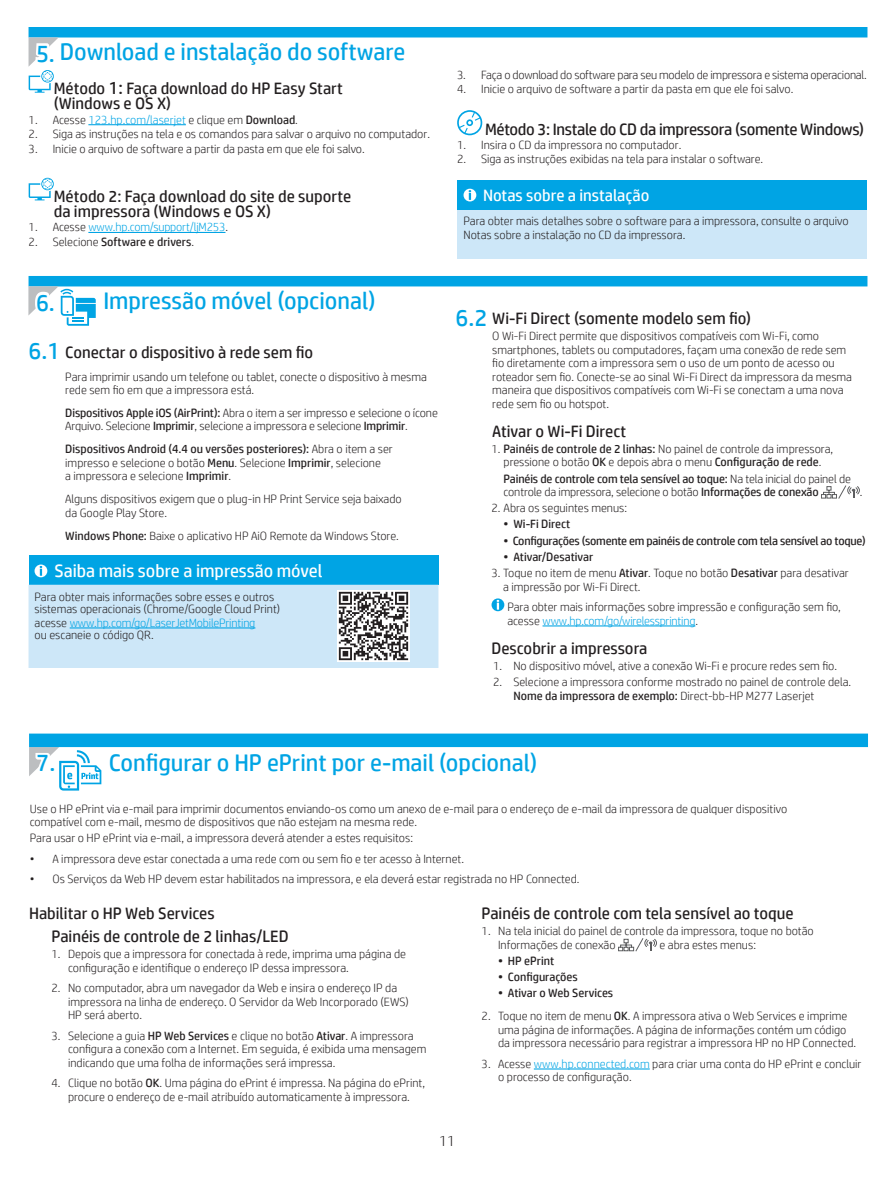
<style>
.page{position:relative;width:893px;height:1188px;background:#fff}
.page>*{position:absolute;margin:0;border:0;box-sizing:border-box;transform-origin:0 0}
.t1{font:24px "HP Simplified";color:#00a4e4}
.t2{font:18px "HP Simplified";color:#fff}
.t3{font:16.5px/15px "HP Simplified";color:#231f20}
.t4{font:16.5px "HP Simplified";letter-spacing:-.02em;color:#231f20}
.t5{font:16.5px "HP Simplified";color:#fff}
.t6{font:300 15px "HP Simplified";color:#231f20}
.t7{font:300 12px/13.5px "HP Simplified";color:#231f20}
.t8{font:12px/13.5px "HP Simplified";letter-spacing:-.01em;color:#231f20}
.t9{font:300 12px "HP Simplified";letter-spacing:-.005em;color:#00a4e4}
.t10{font:300 12px "HP Simplified";letter-spacing:-.02em;color:#231f20}
.s1{font-size:18px}
.s2{color:#231f20}
.s3{font-weight:400;color:#231f20}
.s4{font-weight:300}
.s5{font-size:24px;color:#00a4e4}
.s6{font-weight:400}
.s7{color:#00a4e4}
</style>
<div class="page">
<div style="left:29px;top:276px;width:838px;height:10px;background:#00a4e4"></div>
<div style="left:29px;top:555px;width:409px;height:30px;background:#00a4e4"></div>
<div style="left:29px;top:585px;width:409px;height:83px;background:#cde7f8"></div>
<svg style="left:35px;top:565px;width:12px;height:12px"></svg>
<hr style="left:70px;top:627px;width:185px;height:1px;background:#00a4e4">
<img style="left:338px;top:591px;width:71px;height:71px">
<div style="left:29px;top:27px;width:838px;height:11px;background:#00a4e4"></div>
<svg style="left:28px;top:286px;width:68px;height:40px"></svg>
<hr style="left:88px;top:124px;width:98px;height:1px;background:#00a4e4">
<hr style="left:88px;top:232px;width:137px;height:1px;background:#00a4e4">
<svg style="left:29px;top:37px;width:31px;height:164px"></svg>
<svg style="left:457px;top:110px;width:25px;height:25px"></svg>
<div style="left:457px;top:180px;width:409px;height:30px;background:#00a4e4"></div>
<div style="left:457px;top:210px;width:409px;height:49px;background:#cde7f8"></div>
<svg style="left:463px;top:189px;width:13px;height:12px"></svg>
<div style="left:29px;top:734px;width:838px;height:13px;background:#00a4e4"></div>
<svg style="left:29px;top:747px;width:72px;height:44px"></svg>
<hr style="left:533px;top:1068px;width:116px;height:2px;background:#00a4e4">
<svg style="left:618px;top:938px;width:38px;height:13px"></svg>
<hr style="left:542px;top:625px;width:153px;height:1px;background:#00a4e4">
<svg style="left:821px;top:485px;width:38px;height:14px"></svg>
<svg style="left:491px;top:598px;width:13px;height:13px"></svg>
<h1 class="t1" style="left:36px;top:36px;width:370px">5. Download e instalação do software</h1>
<h3 class="t3" style="left:54px;top:81px;width:290px">Método <span class="s1">1:</span> Faça download do HP Easy Start (Windows e OS X)</h3>
<p class="t9" style="left:29px;top:112px;width:271px"><span class="s2">1. Acesse</span> 123.hp.com/laserjet <span class="s2">e clique em</span> <span class="s3">Download</span><span class="s2">.</span></p>
<p class="t7" style="left:29px;top:127px;width:403px">2. Siga as instruções na tela e os comandos para salvar o arquivo no computador.</p>
<p class="t7" style="left:29px;top:141px;width:337px">3. Inicie o arquivo de software a partir da pasta em que ele foi salvo.</p>
<h3 class="t3" style="left:54px;top:188px;width:299px">Método 2: Faça download do site de suporte da impressora (Windows e OS X)</h3>
<p class="t9" style="left:29px;top:219px;width:201px"><span class="s2">1. Acesse</span> www.hp.com/support/ljM253<span class="s2">.</span></p>
<p class="t8" style="left:29px;top:235px;width:167px"><span class="s4">2. Selecione</span> Software e drivers<span class="s4">.</span></p>
<h1 class="t1" style="left:36px;top:285px;width:341px">6. Impressão móvel (opcional)</h1>
<h3 class="t3" style="left:29px;top:344px;width:286px"><span class="s5">6.1</span> Conectar o dispositivo à rede sem fio</h3>
<p class="t7" style="left:65px;top:369px;width:363px">Para imprimir usando um telefone ou tablet, conecte o dispositivo à mesma rede sem fio em que a impressora está.</p>
<p class="t7" style="left:65px;top:406px;width:374px"><span class="s6">Dispositivos Apple iOS (AirPrint):</span> Abra o item a ser impresso e selecione o ícone<br>Arquivo. Selecione <span class="s6">Imprimir</span>, selecione a impressora e selecione <span class="s6">Imprimir</span>.</p>
<p class="t7" style="left:65px;top:442px;width:329px"><span class="s6">Dispositivos Android (4.4 ou versões posteriores):</span> Abra o item a ser impresso e selecione o botão <span class="s6">Menu</span>. Selecione <span class="s6">Imprimir</span>, selecione<br>a impressora e selecione <span class="s6">Imprimir</span>.</p>
<p class="t7" style="left:65px;top:492px;width:338px">Alguns dispositivos exigem que o plug-in HP Print Service seja baixado da Google Play Store.</p>
<p class="t7" style="left:65px;top:529px;width:335px"><span class="s6">Windows Phone:</span> Baixe o aplicativo HP AiO Remote da Windows Store.</p>
<h2 class="t2" style="left:55px;top:559px;width:269px">Saiba mais sobre a impressão móvel</h2>
<p class="t7" style="left:35px;top:589px;width:247px;line-height:13px">Para obter mais informações sobre esses e outros sistemas operacionais (Chrome/Google Cloud Print) acesse <span class="s7">www.hp.com/go/LaserJetMobilePrinting<br></span>ou escaneie o código QR.</p>
<p class="t10" style="left:457px;top:67px;width:411px">3. Faça o download do software para seu modelo de impressora e sistema operacional.</p>
<p class="t7" style="left:457px;top:82px;width:337px">4. Inicie o arquivo de software a partir da pasta em que ele foi salvo.</p>
<h3 class="t4" style="left:485px;top:119px;width:380px">Método 3: Instale do CD da impressora (somente Windows)</h3>
<p class="t7" style="left:457px;top:138px;width:226px">1. Insira o CD da impressora no computador.</p>
<p class="t7" style="left:457px;top:152px;width:307px">2. Siga as instruções exibidas na tela para instalar o software.</p>
<h3 class="t5" style="left:483px;top:185px;width:168px">Notas sobre a instalação</h3>
<p class="t7" style="left:463px;top:214px;width:386px">Para obter mais detalhes sobre o software para a impressora, consulte o arquivo<br>Notas sobre a instalação no CD da impressora.</p>
<h3 class="t3" style="left:455px;top:311px;width:297px"><span class="s5">6.2</span> Wi-Fi Direct (somente modelo sem fio)</h3>
<p class="t7" style="left:492px;top:329px;width:361px">O Wi-Fi Direct permite que dispositivos compatíveis com Wi-Fi, como smartphones, tablets ou computadores, façam uma conexão de rede sem fio diretamente com a impressora sem o uso de um ponto de acesso ou roteador sem fio. Conecte-se ao sinal Wi-Fi Direct da impressora da mesma maneira que dispositivos compatíveis com Wi-Fi se conectam a uma nova rede sem fio ou hotspot.</p>
<h3 class="t3" style="left:492px;top:423px;width:135px">Ativar o Wi-Fi Direct</h3>
<p class="t7" style="left:491px;top:442px;width:343px;text-align:center">1. <span class="s6">Painéis de controle de 2 linhas:</span> No painel de controle da impressora, pressione o botão <span class="s6">OK</span> e depois abra o menu <span class="s6">Configuração de rede</span>.</p>
<p class="t8" style="left:503px;top:471px;width:349px">Painéis de controle com tela sensível ao toque: <span class="s4">Na tela inicial do painel de controle da impressora, selecione o botão</span> Informações de conexão</p>
<p class="t7" style="left:859px;top:485px;width:4px">.</p>
<p class="t7" style="left:491px;top:501px;width:137px">2. Abra os seguintes menus:</p>
<p class="t8" style="left:503px;top:517px;width:68px">• Wi-Fi Direct</p>
<p class="t8" style="left:503px;top:534px;width:363px">• Configurações (somente em painéis de controle com tela sensível ao toque)</p>
<p class="t8" style="left:503px;top:550px;width:91px">• Ativar/Desativar</p>
<p class="t7" style="left:503px;top:566px;width:347px;text-indent:-12px">3. Toque no item de menu <span class="s6">Ativar</span>. Toque no botão <span class="s6">Desativar</span> para desativar a impressão por Wi-Fi Direct.</p>
<p class="t7" style="left:507px;top:600px;width:334px">Para obter mais informações sobre impressão e configuração sem fio, acesse <span class="s7">www.hp.com/go/wirelessprinting</span>.</p>
<h3 class="t3" style="left:491px;top:640px;width:157px">Descobrir a impressora</h3>
<p class="t7" style="left:493px;top:659px;width:345px">1. No dispositivo móvel, ative a conexão Wi-Fi e procure redes sem fio.</p>
<p class="t7" style="left:513px;top:675px;width:339px;text-indent:-20px">2. Selecione a impressora conforme mostrado no painel de controle dela.<br><span class="s6">Nome da impressora de exemplo:</span> Direct-bb-HP M277 Laserjet</p>
<h1 class="t1" style="left:36px;top:747px;width:502px">7. Configurar o HP ePrint por e-mail (opcional)</h1>
<p class="t7" style="left:30px;top:801px;width:758px">Use o HP ePrint via e-mail para imprimir documentos enviando-os como um anexo de e-mail para o endereço de e-mail da impressora de qualquer dispositivo compatível com e-mail, mesmo de dispositivos que não estejam na mesma rede.</p>
<p class="t7" style="left:30px;top:831px;width:384px">Para usar o HP ePrint via e-mail, a impressora deverá atender a estes requisitos:</p>
<p class="t7" style="left:30px;top:851px;width:435px">• A impressora deve estar conectada a uma rede com ou sem fio e ter acesso à Internet.</p>
<p class="t7" style="left:30px;top:872px;width:551px">• Os Serviços da Web HP devem estar habilitados na impressora, e ela deverá estar registrada no HP Connected.</p>
<h3 class="t3" style="left:481px;top:906px;width:313px">Painéis de controle com tela sensível ao toque</h3>
<p class="t7" style="left:498px;top:924px;width:317px;text-indent:-16px">1. Na tela inicial do painel de controle da impressora, toque no botão<br>Informações de conexão</p>
<h3 class="t3" style="left:51px;top:902px;width:238px;line-height:23px;text-indent:-22px">Habilitar o HP Web Services<br>Painéis de controle de 2 linhas/LED</h3>
<p class="t7" style="left:68px;top:947px;width:339px;text-indent:-16px">1. Depois que a impressora for conectada à rede, imprima uma página de configuração e identifique o endereço IP dessa impressora.</p>
<p class="t7" style="left:68px;top:981px;width:342px;text-indent:-16px">2. No computador, abra um navegador da Web e insira o endereço IP da impressora na linha de endereço. O Servidor da Web Incorporado (EWS)<br>HP será aberto.</p>
<p class="t7" style="left:68px;top:1028px;width:359px;text-indent:-16px">3. Selecione a guia <span class="s6">HP Web Services</span> e clique no botão <span class="s6">Ativar</span>. A impressora configura a conexão com a Internet. Em seguida, é exibida uma mensagem indicando que uma folha de informações será impressa.</p>
<p class="t7" style="left:51px;top:1076px;width:375px;text-align:center">4. Clique no botão <span class="s6">OK</span>. Uma página do ePrint é impressa. Na página do ePrint, procure o endereço de e-mail atribuído automaticamente à impressora.</p>
<p class="t7" style="left:659px;top:937px;width:98px">e abra estes menus:</p>
<p class="t8" style="left:498px;top:954px;width:58px">• HP ePrint</p>
<p class="t8" style="left:498px;top:970px;width:81px">• Configurações</p>
<p class="t8" style="left:498px;top:986px;width:117px">• Ativar o Web Services</p>
<p class="t7" style="left:498px;top:1009px;width:359px;text-indent:-16px">2. Toque no item de menu <span class="s6">OK</span>. A impressora ativa o Web Services e imprime uma página de informações. A página de informações contém um código da impressora necessário para registrar a impressora HP no HP Connected.</p>
<p class="t7" style="left:498px;top:1057px;width:365px;text-indent:-16px">3. Acesse <span class="s7">www.hp.connected.com</span> para criar uma conta do HP ePrint e concluir o processo de configuração.</p>
<p class="t6" style="left:439px;top:1131px;width:18px">11</p>
</div>
